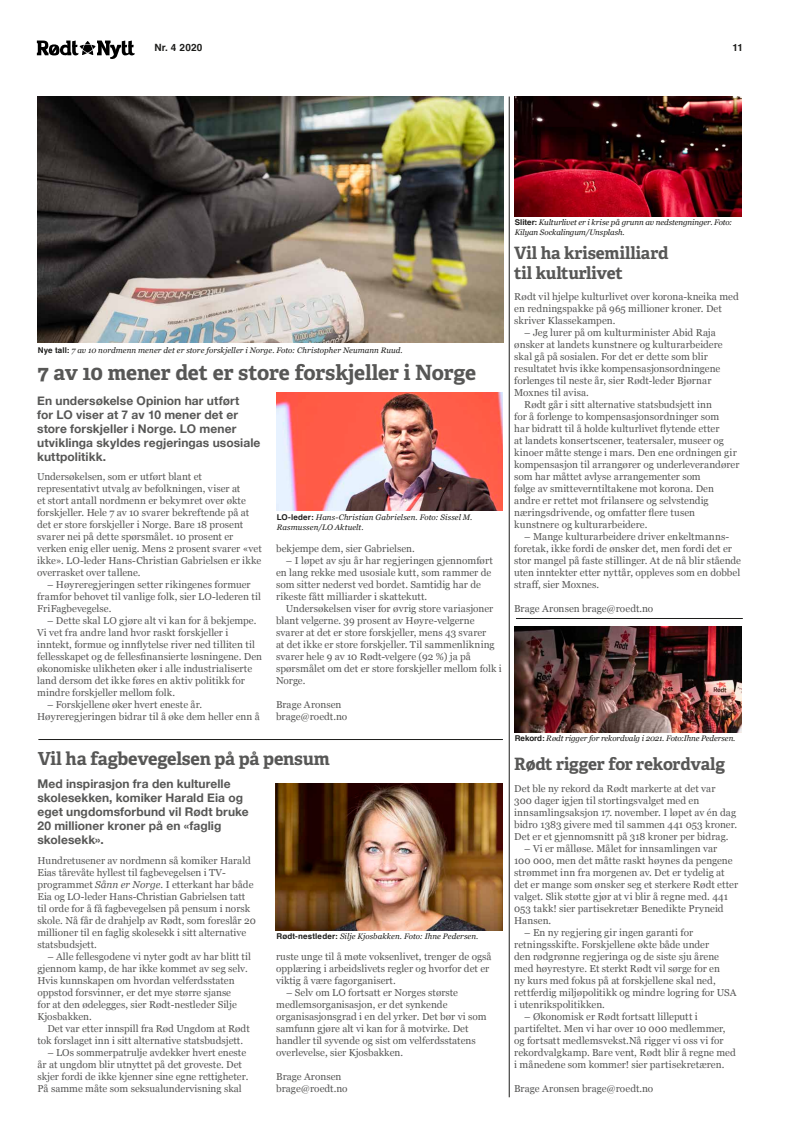
<style>
.page{position:relative;width:794px;height:1134px;background:#fff}
.page>*{position:absolute;margin:0;border:0;box-sizing:border-box;transform-origin:0 0}
.t1{font:700 21px "Adelle Basic";letter-spacing:-.015em;color:#575756}
.t2{font:700 18px "Adelle Basic";letter-spacing:-.015em;color:#575756}
.t3{font:700 17px/20.5px "Adelle Basic";letter-spacing:-.01em;color:#575756}
.t4{font:700 12px/14px "Helvetica Neue";letter-spacing:.005em;color:#575756}
.t5{font:10px/12px "Georgia";color:#575756}
.t6{font:700 10px "Helvetica";letter-spacing:.015em;color:#1d1d1b}
.t7{font:italic 8px/9.6px "Georgia";color:#1d1d1b}
.s1{font-family:"Helvetica";font-weight:700;font-style:normal}
.s2{font-style:italic}
</style>
<div class="page">
<svg style="left:37px;top:41px;width:98px;height:18px"></svg>
<img style="left:38px;top:96px;width:465px;height:247px">
<hr style="left:509px;top:97px;width:1px;height:1000px;background:#1d1d1b">
<hr style="left:516px;top:618px;width:227px;height:1px;background:#1d1d1b">
<hr style="left:38px;top:739px;width:465px;height:1px;background:#1d1d1b">
<img style="left:514px;top:97px;width:227px;height:119px">
<img style="left:276px;top:783px;width:226px;height:147px">
<img style="left:276px;top:393px;width:227px;height:117px">
<img style="left:514px;top:627px;width:227px;height:105px">
<p class="t6" style="left:154px;top:40px;width:49px">Nr. 4 2020</p>
<p class="t6" style="left:732px;top:39px;width:12px">11</p>
<p class="t7" style="left:38px;top:345px;width:366px"><span class="s1">Nye tall:</span> 7 av 10 nordmenn mener det er store forskjeller i Norge. Foto: Christopher Neumann Ruud.</p>
<h1 class="t1" style="left:38px;top:359px;width:440px">7 av 10 mener det er store forskjeller i Norge</h1>
<p class="t4" style="left:37px;top:394px;width:225px">En undersøkelse Opinion har utført<br>for LO viser at 7 av 10 mener det er store forskjeller i Norge. LO mener utviklinga skyldes regjeringas usosiale kuttpolitikk.</p>
<p class="t5" style="left:37px;top:470px;width:226px">Undersøkelsen, som er utført blant et representativt utvalg av befolkningen, viser at<br>et stort antall nordmenn er bekymret over økte forskjeller. Hele 7 av 10 svarer bekreftende på at det er store forskjeller i Norge. Bare 18 prosent svarer nei på dette spørsmålet. 10 prosent er verken enig eller uenig. Mens 2 prosent svarer «vet ikke». LO-leder Hans-Christian Gabrielsen er ikke overrasket over tallene.</p>
<p class="t5" style="left:37px;top:578px;width:225px;text-indent:10px">– Høyreregjeringen setter rikingenes formuer framfor behovet til vanlige folk, sier LO-lederen til<br>FriFagbevegelse.</p>
<p class="t5" style="left:37px;top:614px;width:226px;text-indent:10px">– Dette skal LO gjøre alt vi kan for å bekjempe.<br>Vi vet fra andre land hvor raskt forskjeller i inntekt, formue og innflytelse river ned tilliten til fellesskapet og de fellesfinansierte løsningene. Den økonomiske ulikheten øker i alle industrialiserte land dersom det ikke føres en aktiv politikk for mindre forskjeller mellom folk.</p>
<p class="t5" style="left:37px;top:698px;width:224px;text-indent:10px">– Forskjellene øker hvert eneste år.<br>Høyreregjeringen bidrar til å øke dem heller enn å</p>
<p class="t7" style="left:277px;top:512px;width:197px;line-height:10px"><span class="s1">LO-leder:</span> Hans-Christian Gabrielsen. Foto: Sissel M.<br>Rasmussen/LO Aktuelt.</p>
<p class="t5" style="left:276px;top:542px;width:140px">bekjempe dem, sier Gabrielsen.</p>
<p class="t5" style="left:276px;top:554px;width:218px;text-indent:10px">– I løpet av sju år har regjeringen gjennomført en lang rekke med usosiale kutt, som rammer de som sitter nederst ved bordet. Samtidig har de rikeste fått milliarder i skattekutt.</p>
<p class="t5" style="left:276px;top:602px;width:227px;text-indent:10px">Undersøkelsen viser for øvrig store variasjoner blant velgerne. 39 prosent av Høyre-velgerne svarer at det er store forskjeller, mens 43 svarer<br>at det ikke er store forskjeller. Til sammenlikning svarer hele 9 av 10 Rødt-velgere (92 %) ja på spørsmålet om det er store forskjeller mellom folk i Norge.</p>
<p class="t5" style="left:276px;top:698px;width:73px">Brage Aronsen brage@roedt.no</p>
<h2 class="t2" style="left:38px;top:747px;width:294px">Vil ha fagbevegelsen på på pensum</h2>
<p class="t4" style="left:37px;top:777px;width:213px">Med inspirasjon fra den kulturelle skolesekken, komiker Harald Eia og eget ungdomsforbund vil Rødt bruke<br>20 millioner kroner på en «faglig skolesekk».</p>
<p class="t5" style="left:37px;top:854px;width:220px">Hundretusener av nordmenn så komiker Harald Eias tårevåte hyllest til fagbevegelsen i TV&shy;programmet <span class="s2">Sånn er Norge</span>. I etterkant har både Eia og LO-leder Hans-Christian Gabrielsen tatt til orde for å få fagbevegelsen på pensum i norsk skole. Nå får de drahjelp av Rødt, som foreslår 20 millioner til en faglig skolesekk i sitt alternative statsbudsjett.</p>
<p class="t5" style="left:37px;top:950px;width:215px;text-indent:10px">– Alle fellesgodene vi nyter godt av har blitt til gjennom kamp, de har ikke kommet av seg selv.<br>Hvis kunnskapen om hvordan velferdsstaten oppstod forsvinner, er det mye større sjanse<br>for at den ødelegges, sier Rødt-nestleder Silje Kjosbakken.</p>
<p class="t5" style="left:37px;top:1022px;width:214px;text-indent:10px">Det var etter innspill fra Rød Ungdom at Rødt tok forslaget inn i sitt alternative statsbudsjett.</p>
<p class="t5" style="left:37px;top:1046px;width:212px;text-indent:10px">– LOs sommerpatrulje avdekker hvert eneste år at ungdom blir utnyttet på det groveste. Det skjer fordi de ikke kjenner sine egne rettigheter.<br>På samme måte som seksualundervisning skal</p>
<p class="t7" style="left:276px;top:931px;width:203px"><span class="s1">Rødt-nestleder:</span> Silje Kjosbakken. Foto: Ihne Pedersen.</p>
<p class="t5" style="left:276px;top:950px;width:217px">ruste unge til å møte voksenlivet, trenger de også opplæring i arbeidslivets regler og hvorfor det er viktig å være fagorganisert.</p>
<p class="t5" style="left:276px;top:986px;width:212px;text-indent:10px">– Selv om LO fortsatt er Norges største medlemsorganisasjon, er det synkende organisasjonsgrad i en del yrker. Det bør vi som samfunn gjøre alt vi kan for å motvirke. Det handler til syvende og sist om velferdsstatens overlevelse, sier Kjosbakken.</p>
<p class="t5" style="left:276px;top:1070px;width:73px">Brage Aronsen brage@roedt.no</p>
<p class="t7" style="left:515px;top:217px;width:219px"><span class="s1">Sliter:</span> Kulturlivet er i krise på grunn av nedstengninger. Foto:<br>Kilyan Sockalingum/Unsplash.</p>
<h3 class="t3" style="left:514px;top:242px;width:156px">Vil ha krisemilliard til kulturlivet</h3>
<p class="t5" style="left:514px;top:290px;width:226px">Rødt vil hjelpe kulturlivet over korona-kneika med en redningspakke på 965 millioner kroner. Det skriver Klassekampen.</p>
<p class="t5" style="left:514px;top:326px;width:210px;text-indent:10px">– Jeg lurer på om kulturminister Abid Raja ønsker at landets kunstnere og kulturarbeidere skal gå på sosialen. For det er dette som blir resultatet hvis ikke kompensasjonsordningene forlenges til neste år, sier Rødt-leder Bjørnar Moxnes til avisa.</p>
<p class="t5" style="left:514px;top:398px;width:227px;text-indent:10px">Rødt går i sitt alternative statsbudsjett inn<br>for å forlenge to kompensasjonsordninger som<br>har bidratt til å holde kulturlivet flytende etter<br>at landets konsertscener, teatersaler, museer og kinoer måtte stenge i mars. Den ene ordningen gir kompensasjon til arrangører og underleverandører som har måttet avlyse arrangementer som<br>følge av smitteverntiltakene mot korona. Den andre er rettet mot frilansere og selvstendig næringsdrivende, og omfatter flere tusen kunstnere og kulturarbeidere.</p>
<p class="t5" style="left:514px;top:530px;width:228px;text-indent:10px">– Mange kulturarbeidere driver enkeltmanns&shy;foretak, ikke fordi de ønsker det, men fordi det er stor mangel på faste stillinger. At de nå blir stående uten inntekter etter nyttår, oppleves som en dobbel straff, sier Moxnes.</p>
<p class="t5" style="left:514px;top:602px;width:141px">Brage Aronsen brage@roedt.no</p>
<p class="t7" style="left:515px;top:733px;width:222px"><span class="s1">Rekord:</span> Rødt rigger for rekordvalg i 2021. Foto:Ihne Pedersen.</p>
<h3 class="t3" style="left:514px;top:754px;width:212px">Rødt rigger for rekordvalg</h3>
<p class="t5" style="left:514px;top:782px;width:224px">Det ble ny rekord da Rødt markerte at det var<br>300 dager igjen til stortingsvalget med en innsamlingsaksjon 17. november. I løpet av én dag bidro 1383 givere med til sammen 441 053 kroner.<br>Det er et gjennomsnitt på 318 kroner per bidrag.</p>
<p class="t5" style="left:514px;top:842px;width:225px;text-indent:10px">– Vi er målløse. Målet for innsamlingen var<br>100 000, men det måtte raskt høynes da pengene strømmet inn fra morgenen av. Det er tydelig at det er mange som ønsker seg et sterkere Rødt etter valget. Slik støtte gjør at vi blir å regne med. 441<br>053 takk! sier partisekretær Benedikte Pryneid Hansen.</p>
<p class="t5" style="left:514px;top:926px;width:224px;text-indent:10px">– En ny regjering gir ingen garanti for retningsskifte. Forskjellene økte både under<br>den rødgrønne regjeringa og de siste sju årene med høyrestyre. Et sterkt Rødt vil sørge for en<br>ny kurs med fokus på at forskjellene skal ned, rettferdig miljøpolitikk og mindre logring for USA i utenrikspolitikken.</p>
<p class="t5" style="left:514px;top:1010px;width:223px;text-indent:10px">– Økonomisk er Rødt fortsatt lilleputt i partifeltet. Men vi har over 10 000 medlemmer, og fortsatt medlemsvekst.Nå rigger vi oss vi for rekordvalgkamp. Bare vent, Rødt blir å regne med i månedene som kommer! sier partisekretæren.</p>
<p class="t5" style="left:514px;top:1082px;width:141px">Brage Aronsen brage@roedt.no</p>
</div>
